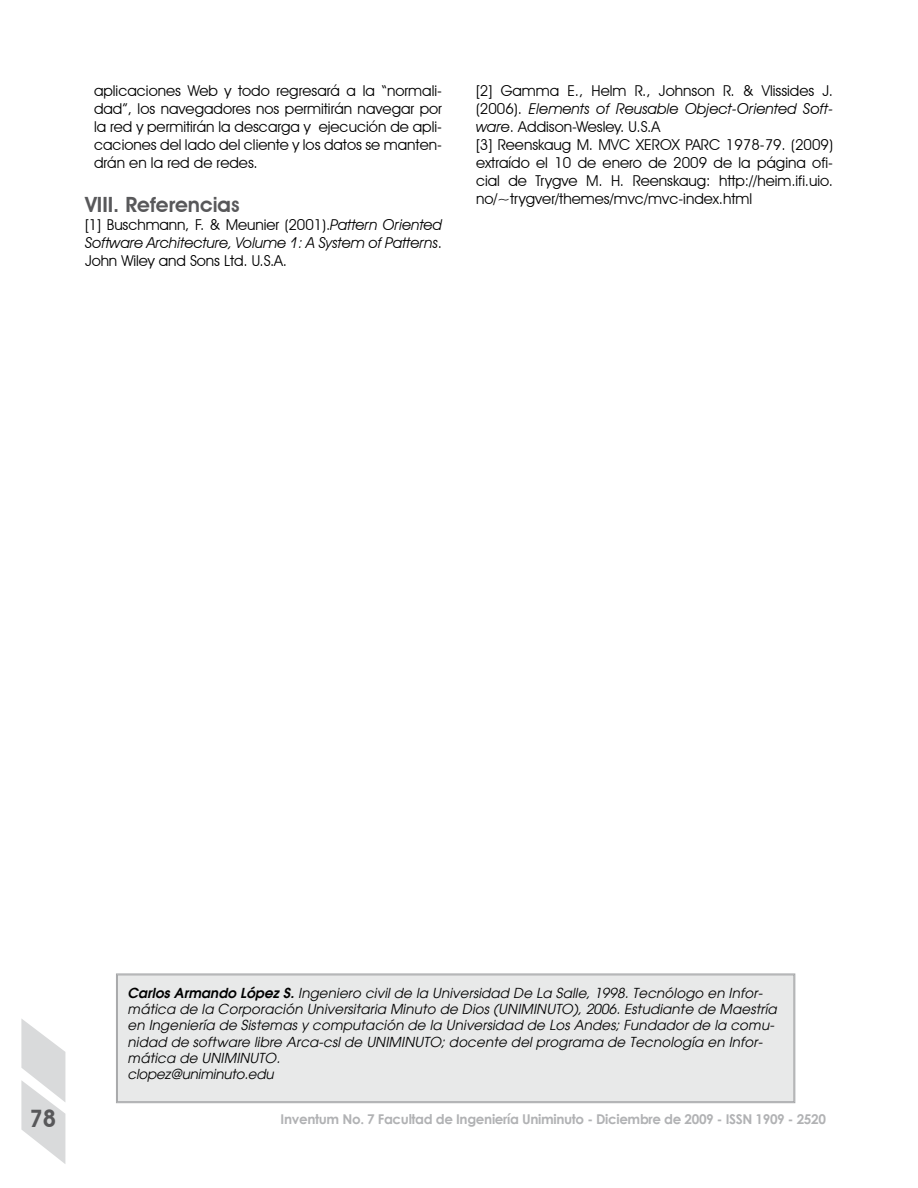
<style>
.page{position:relative;width:918px;height:1188px;background:#fff}
.page>*{position:absolute;margin:0;border:0;box-sizing:border-box;transform-origin:0 0}
.t1{font:600 24px "Avant Garde IT Cby BT";color:#58585a}
.t2{font:600 21px "Avant Garde IT Cby BT";color:#58585a}
.t3{font:15px/18px "Avant Garde IT Cby BT";color:#000;text-align:justify}
.t4{font:italic 15px/18px "Avant Garde IT Cby BT";letter-spacing:-.005em;color:#000;text-align:justify}
.t5{font:italic 13.5px/16.2px "Avant Garde";letter-spacing:.01em;color:#000}
.t6{font:700 13.5px "Century Gothic";letter-spacing:-.025em;color:#b1b2b4}
.s1{font-style:normal}
.s2{font-style:italic}
.s3{font-weight:600}
</style>
<div class="page">
<svg style="left:21px;top:1019px;width:44px;height:145px"></svg>
<div style="left:116px;top:973px;width:679px;height:130px;background:#e8e9e9"></div>
<div style="left:117px;top:975px;width:677px;height:127px;border:1px solid #a7a8aa"></div>
<p class="t3" style="left:94px;top:82px;width:349px">aplicaciones Web y todo regresará a la “normali&shy;dad”, los navegadores nos permitirán navegar por la red y permitirán la descarga y ejecución de apli&shy;caciones del lado del cliente y los datos se manten&shy;drán en la red de redes.</p>
<h2 class="t2" style="left:85px;top:192px;width:156px">VIII. Referencias</h2>
<p class="t4" style="left:85px;top:215px;width:358px"><span class="s1">[1] Buschmann, F. &amp; Meunier (2001).</span>Pattern Oriented Software Architecture, Volume 1: A System of Patterns<span class="s1">.<br>John Wiley and Sons Ltd. U.S.A.</span></p>
<p class="t3" style="left:476px;top:82px;width:358px;text-align:left">[2] Gamma E., Helm R., Johnson R. &amp; Vlissides J. (2006). <span class="s2">Elements of Reusable Object-Oriented Soft&shy;ware</span>. Addison-Wesley. U.S.A<br>[3] Reenskaug M. MVC XEROX PARC 1978-79. (2009) extraído el 10 de enero de 2009 de la página ofi&shy;cial de Trygve M. H. Reenskaug: http://heim.ifi.uio. no/~trygver/themes/mvc/mvc-index.html</p>
<p class="t5" style="left:128px;top:985px;width:651px"><span class="s3">Carlos Armando López S.</span> Ingeniero civil de la Universidad De La Salle, 1998. Tecnólogo en Infor&shy;mática de la Corporación Universitaria Minuto de Dios (UNIMINUTO), 2006. Estudiante de Maestría en Ingeniería de Sistemas y computación de la Universidad de Los Andes; Fundador de la comu&shy;nidad de software libre Arca-csl de UNIMINUTO; docente del programa de Tecnología en Infor&shy;mática de UNIMINUTO.<br>clopez@uniminuto.edu</p>
<h1 class="t1" style="left:29px;top:1104px;width:29px">78</h1>
<p class="t6" style="left:281px;top:1109px;width:547px">Inventum No. 7 Facultad de Ingeniería Uniminuto - Diciembre de 2009 - ISSN 1909 - 2520</p>
</div>
